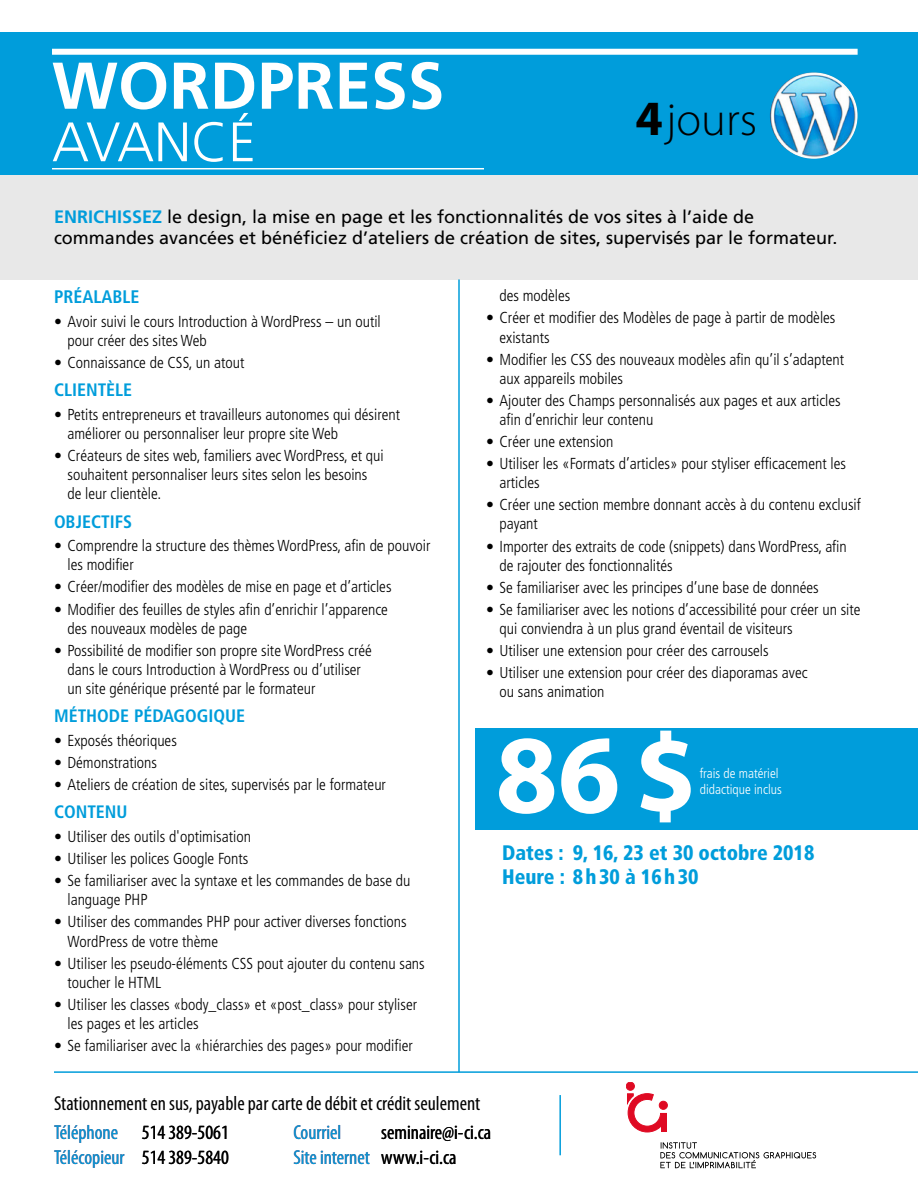
<style>
.page{position:relative;width:918px;height:1188px;background:#fff}
.page>*{position:absolute;margin:0;border:0;box-sizing:border-box;transform-origin:0 0}
.t1{font:700 112.5px "Myriad Pro";color:#fff}
.t2{font:700 66px "Frutiger";color:#fff}
.t3{font:300 55.5px "Frutiger";color:#fff}
.t4{font:300 46.5px "Myriad Pro";color:#000}
.t5{font:900 condensed 21px/24px "Frutiger";color:#009ddb;scale:.95 1}
.t6{font:condensed 20.25px/29.1px "Myriad Pro";color:#000}
.t7{font:condensed 20.25px "Myriad Pro";color:#009ddb}
.t8{font:700 condensed 18.15px "Frutiger";color:#009ddb}
.t9{font:18px/21px "Frutiger";color:#000}
.t10{font:700 condensed 18px "Frutiger";color:#009ddb}
.t11{font:300 condensed 15.9px/19px "Frutiger";color:#000}
.t12{font:300 condensed 15.75px/18.9px "Frutiger";color:#000}
.t13{font:300 condensed 13.5px/16.2px "Frutiger";color:#fff}
.s1{font-weight:700;font-size:49.5px}
.s2{font-weight:700;color:#009ddb}
.s3{color:#009ddb}
.s4{color:#000}
</style>
<div class="page">
<hr style="left:54px;top:1071px;width:864px;height:2px;background:#009ddb">
<hr style="left:559px;top:1095px;width:2px;height:60px;background:#009ddb">
<div style="left:659px;top:1101px;width:8px;height:8px;border:1px solid #df0a23;border-radius:50%"></div>
<div style="left:626px;top:1082px;width:8px;height:8px;background:#df0a23;border-radius:50%"></div>
<div style="left:626px;top:1082px;width:8px;height:8px;border:1px solid #df0a23;border-radius:50%"></div>
<svg style="left:627px;top:1094px;width:39px;height:38px"></svg>
<div style="left:661px;top:1113px;width:6px;height:19px;background:#df0a23"></div>
<svg style="left:660px;top:1142px;width:156px;height:26px"></svg>
<div style="left:0;top:175px;width:918px;height:104px;background:#e8e8e8"></div>
<hr style="left:458px;top:279px;width:2px;height:793px;background:#009ddb">
<div style="left:0;top:32px;width:918px;height:143px;background:#009ddb"></div>
<div style="left:52px;top:49px;width:806px;height:6px;background:#fff"></div>
<hr style="left:52px;top:168px;width:432px;height:1px;background:#fff">
<img style="left:770px;top:72px;width:88px;height:87px">
<div style="left:475px;top:728px;width:443px;height:102px;background:#009ddb"></div>
<h2 class="t2" style="left:52px;top:47px;width:394px">WORDPRESS</h2>
<h3 class="t3" style="left:52px;top:111px;width:205px">AVANCÉ</h3>
<h3 class="t4" style="left:636px;top:94px;width:123px"><span class="s1">4</span>jours</h3>
<p class="t9" style="left:54px;top:207px;width:785px"><span class="s2">ENRICHISSEZ</span> le design, la mise en page et les fonctionnalités de vos sites à l’aide de commandes avancées et bénéficiez d’ateliers de création de sites, supervisés par le formateur.</p>
<p class="t8" style="left:54px;top:286px;width:87px">PRÉALABLE</p>
<p class="t11" style="left:68px;top:312px;width:315px;text-indent:-14px">• Avoir suivi le cours Introduction à WordPress – un outil pour créer des sites Web</p>
<p class="t11" style="left:54px;top:353px;width:192px">• Connaissance de CSS, un atout</p>
<p class="t10" style="left:54px;top:379px;width:80px">CLIENTÈLE</p>
<p class="t11" style="left:67px;top:405px;width:334px;text-indent:-13px">• Petits entrepreneurs et travailleurs autonomes qui désirent améliorer ou personnaliser leur propre site Web</p>
<p class="t11" style="left:67px;top:446px;width:318px;text-indent:-13px">• Créateurs de sites web, familiers avec WordPress, et qui souhaitent personnaliser leurs sites selon les besoins de leur clientèle.</p>
<p class="t10" style="left:54px;top:511px;width:80px">OBJECTIFS</p>
<p class="t11" style="left:67px;top:536px;width:364px;text-indent:-13px">• Comprendre la structure des thèmes WordPress, afin de pouvoir les modifier</p>
<p class="t11" style="left:54px;top:578px;width:339px">• Créer/modifier des modèles de mise en page et d’articles</p>
<p class="t11" style="left:68px;top:600px;width:322px;text-indent:-14px">• Modifier des feuilles de styles afin d’enrichir l’apparence des nouveaux modèles de page</p>
<p class="t11" style="left:68px;top:641px;width:306px;text-indent:-13px">• Possibilité de modifier son propre site WordPress créé dans le cours Introduction à WordPress ou d’utiliser un site générique présenté par le formateur</p>
<p class="t10" style="left:54px;top:705px;width:193px">MÉTHODE PÉDAGOGIQUE</p>
<p class="t11" style="left:54px;top:731px;width:124px">• Exposés théoriques</p>
<p class="t11" style="left:54px;top:753px;width:105px">• Démonstrations</p>
<p class="t11" style="left:54px;top:775px;width:334px">• Ateliers de création de sites, supervisés par le formateur</p>
<p class="t10" style="left:54px;top:802px;width:75px">CONTENU</p>
<p class="t11" style="left:54px;top:827px;width:199px">• Utiliser des outils d'optimisation</p>
<p class="t11" style="left:54px;top:849px;width:196px">• Utiliser les polices Google Fonts</p>
<p class="t11" style="left:67px;top:872px;width:344px;text-indent:-13px">• Se familiariser avec la syntaxe et les commandes de base du language PHP</p>
<p class="t11" style="left:67px;top:913px;width:341px;text-indent:-13px">• Utiliser des commandes PHP pour activer diverses fonctions<br>WordPress de votre thème</p>
<p class="t11" style="left:67px;top:954px;width:359px;text-indent:-13px">• Utiliser les pseudo-éléments CSS pout ajouter du contenu sans toucher le HTML</p>
<p class="t11" style="left:67px;top:995px;width:351px;text-indent:-13px">• Utiliser les classes «body_class» et «post_class» pour styliser les pages et les articles</p>
<p class="t11" style="left:54px;top:1036px;width:360px">• Se familiariser avec la «hiérarchies des pages» pour modifier</p>
<p class="t11" style="left:500px;top:287px;width:72px">des modèles</p>
<p class="t11" style="left:500px;top:309px;width:337px;text-indent:-13px">• Créer et modifier des Modèles de page à partir de modèles existants</p>
<p class="t11" style="left:500px;top:350px;width:346px;text-indent:-13px">• Modifier les CSS des nouveaux modèles afin qu’il s’adaptent aux appareils mobiles</p>
<p class="t11" style="left:500px;top:391px;width:343px;text-indent:-13px">• Ajouter des Champs personnalisés aux pages et aux articles afin d’enrichir leur contenu</p>
<p class="t11" style="left:486px;top:432px;width:129px">• Créer une extension</p>
<p class="t11" style="left:500px;top:454px;width:348px;text-indent:-13px">• Utiliser les «Formats d’articles» pour styliser efficacement les articles</p>
<p class="t11" style="left:500px;top:496px;width:363px;text-indent:-13px">• Créer une section membre donnant accès à du contenu exclusif payant</p>
<p class="t11" style="left:500px;top:537px;width:349px;text-indent:-13px">• Importer des extraits de code (snippets) dans WordPress, afin de rajouter des fonctionnalités</p>
<p class="t11" style="left:486px;top:578px;width:334px">• Se familiariser avec les principes d’une base de données</p>
<p class="t11" style="left:500px;top:600px;width:363px;text-indent:-13px">• Se familiariser avec les notions d’accessibilité pour créer un site qui conviendra à un plus grand éventail de visiteurs</p>
<p class="t12" style="left:486px;top:641px;width:284px">• Utiliser une extension pour créer des carrousels</p>
<p class="t12" style="left:499px;top:663px;width:310px;text-indent:-13px">• Utiliser une extension pour créer des diaporamas avec ou sans animation</p>
<h1 class="t1" style="left:495px;top:712px;width:203px">86$</h1>
<p class="t13" style="left:700px;top:765px;width:83px">frais de matériel didactique inclus</p>
<h3 class="t5" style="left:502px;top:840px;width:330px">Dates : 9, 16, 23 et 30 octobre 2018<br>Heure : 8h30 à 16h30</h3>
<p class="t6" style="left:54px;top:1089px;width:428px">Stationnement en sus, payable par carte de débit et crédit seulement<br><span class="s3">Téléphone</span> 514 389-5061</p>
<p class="t7" style="left:54px;top:1146px;width:176px">Télécopieur <span class="s4">514 389-5840</span></p>
<p class="t7" style="left:293px;top:1122px;width:50px">Courriel</p>
<p class="t6" style="left:293px;top:1121px;width:199px;line-height:24.3px;text-indent:88px">seminaire@i-ci.ca<br><span class="s3">Site internet</span> www.i-ci.ca</p>
</div>
